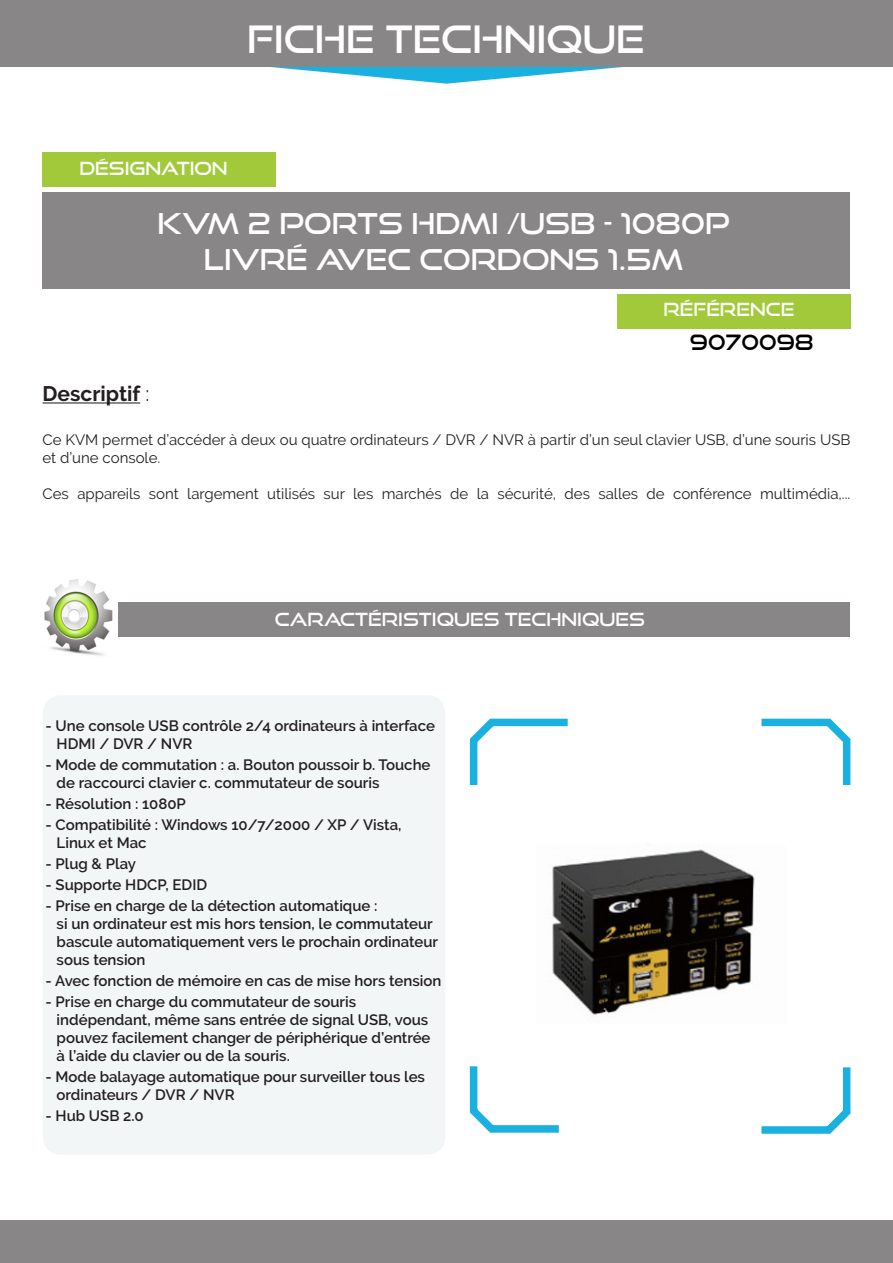
<style>
.page{position:relative;width:893px;height:1263px;background:#fff}
.page>*{position:absolute;margin:0;border:0;box-sizing:border-box;transform-origin:0 0}
.Titre_de_page{font:37.5px "Good Times Rg";color:#fff}
.t1{font:28.5px/36px "Good Times Rg";color:#fff;text-align:center}
.t2{font:700 21px "Raleway";color:#231f20}
.Titre_page_produits{font:21px "Good Times Rg";color:#000001}
.Titre_de_page-2{font:18px "Good Times Rg";color:#fff}
.Titre_page_produits-2{font:18px "Good Times Rg";color:#fff}
.t3{font:600 15px "Raleway";color:#231f20}
.t4{font:15px "Raleway";color:#231f20}
.s1{font-weight:400}
</style>
<div class="page">
<svg style="left:262px;top:66px;width:369px;height:18px"></svg>
<div style="left:0;top:0;width:893px;height:66px;background:#888687"></div>
<div style="left:43px;top:153px;width:233px;height:34px;background:#a1c93a"></div>
<div style="left:43px;top:192px;width:807px;height:97px;background:#888687"></div>
<div style="left:118px;top:602px;width:731px;height:34px;background:#888687"></div>
<hr style="left:43px;top:402px;width:97px;height:1px;background:#231f20">
<div style="left:617px;top:294px;width:233px;height:34px;background:#a1c93a"></div>
<svg style="left:761px;top:718px;width:90px;height:67px"></svg>
<svg style="left:469px;top:718px;width:99px;height:67px"></svg>
<div style="left:0;top:1220px;width:893px;height:43px;background:#888687"></div>
<svg style="left:469px;top:1066px;width:90px;height:67px"></svg>
<svg style="left:761px;top:1067px;width:90px;height:67px"></svg>
<div style="left:43px;top:695px;width:402px;height:459px;background:#f3f6f7;border-radius:18px"></div>
<img style="left:44px;top:579px;width:69px;height:77px">
<img style="left:552px;top:849px;width:203px;height:166px">
<p class="Titre_de_page" style="left:247px;top:16px;width:399px">FICHE TECHNIQUE</p>
<p class="Titre_page_produits-2" style="left:79px;top:157px;width:150px">DÉSIGNATION</p>
<p class="t1" style="left:157px;top:205px;width:574px">KVM 2 PORTS HDMI /USB - 1080P<br>LIVRÉ AVEC CORDONS 1.5M</p>
<p class="Titre_page_produits-2" style="left:663px;top:299px;width:133px">RÉFÉRENCE</p>
<p class="Titre_page_produits" style="left:690px;top:330px;width:125px">9070098</p>
<p class="t2" style="left:43px;top:382px;width:109px">Descriptif <span class="s1">:</span></p>
<p class="t4" style="left:43px;top:431px;width:809px">Ce KVM permet d’accéder à deux ou quatre ordinateurs / DVR / NVR à partir d’un seul clavier USB, d’une souris USB</p>
<p class="t4" style="left:43px;top:449px;width:119px">et d’une console.</p>
<p class="t4" style="left:43px;top:485px;width:809px">Ces appareils sont largement utilisés sur les marchés de la sécurité, des salles de conférence multimédia,...</p>
<p class="Titre_de_page-2" style="left:275px;top:609px;width:372px">CARACTÉRISTIQUES TECHNIQUES</p>
<p class="t3" style="left:45px;top:717px;width:391px">- Une console USB contrôle 2/4 ordinateurs à interface</p>
<p class="t3" style="left:57px;top:735px;width:137px">HDMI / DVR / NVR</p>
<p class="t3" style="left:45px;top:756px;width:387px">- Mode de commutation : a. Bouton poussoir b. Touche</p>
<p class="t3" style="left:57px;top:774px;width:324px">de raccourci clavier c. commutateur de souris</p>
<p class="t3" style="left:45px;top:795px;width:142px">- Résolution : 1080P</p>
<p class="t3" style="left:45px;top:816px;width:358px">- Compatibilité : Windows 10/7/2000 / XP / Vista,</p>
<p class="t3" style="left:57px;top:834px;width:91px">Linux et Mac</p>
<p class="t3" style="left:45px;top:855px;width:92px">- Plug &amp; Play</p>
<p class="t3" style="left:45px;top:876px;width:163px">- Supporte HDCP, EDID</p>
<p class="t3" style="left:45px;top:897px;width:333px">- Prise en charge de la détection automatique :</p>
<p class="t3" style="left:57px;top:915px;width:378px">si un ordinateur est mis hors tension, le commutateur</p>
<p class="t3" style="left:57px;top:933px;width:383px">bascule automatiquement vers le prochain ordinateur</p>
<p class="t3" style="left:57px;top:951px;width:90px">sous tension</p>
<p class="t3" style="left:45px;top:972px;width:397px">- Avec fonction de mémoire en cas de mise hors tension</p>
<p class="t3" style="left:45px;top:993px;width:312px">- Prise en charge du commutateur de souris</p>
<p class="t3" style="left:57px;top:1011px;width:373px">indépendant, même sans entrée de signal USB, vous</p>
<p class="t3" style="left:57px;top:1029px;width:375px">pouvez facilement changer de périphérique d’entrée</p>
<p class="t3" style="left:57px;top:1047px;width:235px">à l’aide du clavier ou de la souris.</p>
<p class="t3" style="left:45px;top:1068px;width:381px">- Mode balayage automatique pour surveiller tous les</p>
<p class="t3" style="left:57px;top:1086px;width:180px">ordinateurs / DVR / NVR</p>
<p class="t3" style="left:45px;top:1107px;width:100px">- Hub USB 2.0</p>
</div>
